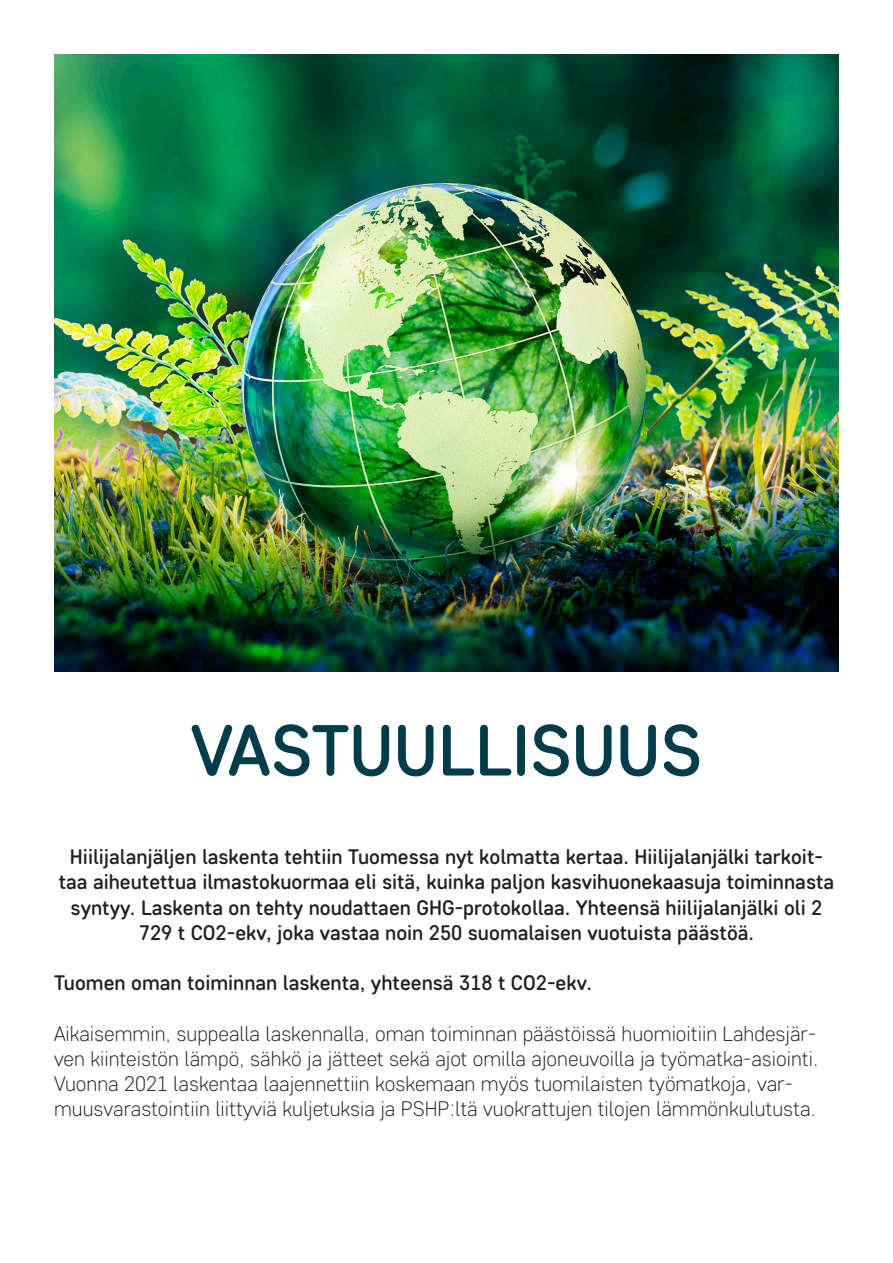
<style>
.page{position:relative;width:893px;height:1263px;background:#fff}
.page>*{position:absolute;margin:0;border:0;box-sizing:border-box;transform-origin:0 0}
.t1{font:500 72px "Core Sans DS45";color:#003d4c}
.t2{font:500 21px/25.2px "Core Sans DS45";color:#231f20;text-align:center}
.t3{font:300 21px/25.2px "Core Sans DS25";color:#231f20}
</style>
<div class="page">
<img style="left:54px;top:54px;width:785px;height:617px">
<p class="t1" style="left:191px;top:703px;width:513px">VASTUULLISUUS</p>
<p class="t2" style="left:59px;top:843px;width:777px">Hiilijalanjäljen laskenta tehtiin Tuomessa nyt kolmatta kertaa. Hiilijalanjälki tarkoit&shy;taa aiheutettua ilmastokuormaa eli sitä, kuinka paljon kasvihuonekaasuja toiminnasta syntyy. Laskenta on tehty noudattaen GHG-protokollaa. Yhteensä hiilijalanjälki oli 2<br>729 t CO2-ekv, joka vastaa noin 250 suomalaisen vuotuista päästöä.</p>
<p class="t2" style="left:54px;top:969px;width:539px">Tuomen oman toiminnan laskenta, yhteensä 318 t CO2-ekv.</p>
<p class="t3" style="left:54px;top:1020px;width:766px">Aikaisemmin, suppealla laskennalla, oman toiminnan päästöissä huomioitiin Lahdesjär&shy;ven kiinteistön lämpö, sähkö ja jätteet sekä ajot omilla ajoneuvoilla ja työmatka-asiointi.<br>Vuonna 2021 laskentaa laajennettiin koskemaan myös tuomilaisten työmatkoja, var&shy;muusvarastointiin liittyviä kuljetuksia ja PSHP:ltä vuokrattujen tilojen lämmönkulutusta.</p>
</div>
